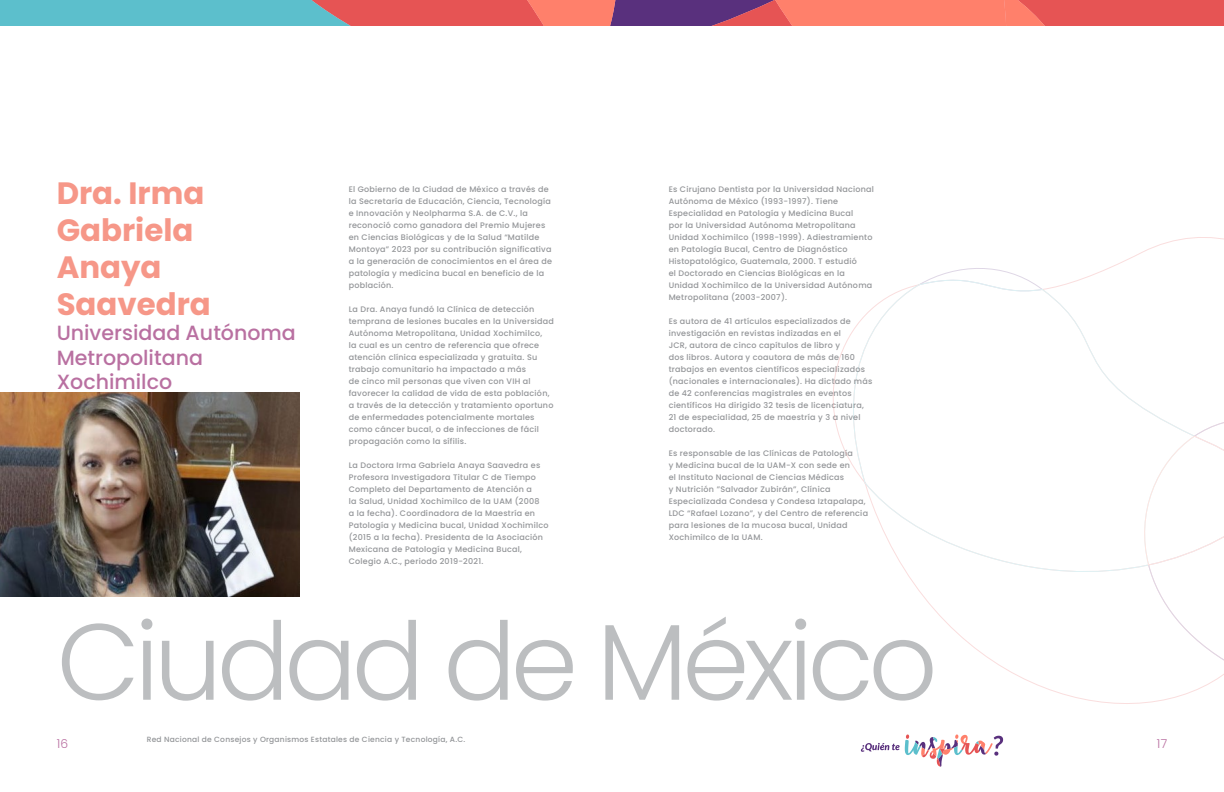
<style>
.page{position:relative;width:1224px;height:792px;background:#fff}
.page>*{position:absolute;margin:0;border:0;box-sizing:border-box;transform-origin:0 0}
.t1{font:300 107.9px "Poppins";letter-spacing:-.05em;color:#bcbec0}
.t2{font:700 30.8px/37px "Poppins";color:#f69788}
.t3{font:500 20.6px/24.7px "Poppins";color:#b970a1}
.t4{font:300 12.2px "Poppins";color:#b970a1}
.t5{font:500 8px/12px "Poppins";letter-spacing:.03em;color:#939598}
.t6{font:500 7.5px "Poppins";letter-spacing:.03em;color:#939598}
</style>
<div class="page">
<svg style="left:861px;top:734px;width:142px;height:33px"></svg>
<img style="left:0;top:392px;width:300px;height:204px">
<svg style="left:834px;top:270px;width:390px;height:434px"></svg>
<svg style="left:1135px;top:415px;width:89px;height:252px"></svg>
<svg style="left:0;top:0;width:1224px;height:26px;background:#b8787e"></svg>
<h2 class="t2" style="left:57px;top:175px;width:156px">Dra. Irma<br>Gabriela<br>Anaya<br>Saavedra</h2>
<h3 class="t3" style="left:57px;top:320px;width:241px">Universidad Autónoma<br>Metropolitana<br>Xochimilco</h3>
<p class="t5" style="left:349px;top:183px;width:205px">El Gobierno de la Ciudad de México a través de la Secretaría de Educación, Ciencia, Tecnología e Innovación y Neolpharma S.A. de C.V., la reconoció como ganadora del Premio Mujeres en Ciencias Biológicas y de la Salud “Matilde Montoya” 2023 por su contribución significativa a la generación de conocimientos en el área de patología y medicina bucal en beneficio de la población.</p>
<p class="t5" style="left:349px;top:303px;width:207px">La Dra. Anaya fundó la Clínica de detección temprana de lesiones bucales en la Universidad Autónoma Metropolitana, Unidad Xochimilco,<br>la cual es un centro de referencia que ofrece atención clínica especializada y gratuita. Su trabajo comunitario ha impactado a más<br>de cinco mil personas que viven con VIH al favorecer la calidad de vida de esta población, a través de la detección y tratamiento oportuno de enfermedades potencialmente mortales como cáncer bucal, o de infecciones de fácil propagación como la sífilis.</p>
<p class="t5" style="left:349px;top:459px;width:201px">La Doctora Irma Gabriela Anaya Saavedra es Profesora Investigadora Titular C de Tiempo Completo del Departamento de Atención a<br>la Salud, Unidad Xochimilco de la UAM (2008<br>a la fecha). Coordinadora de la Maestría en Patología y Medicina bucal, Unidad Xochimilco (2015 a la fecha). Presidenta de la Asociación Mexicana de Patología y Medicina Bucal, Colegio A.C., periodo 2019-2021.</p>
<p class="t5" style="left:669px;top:183px;width:207px">Es Cirujano Dentista por la Universidad Nacional Autónoma de México (1993-1997). Tiene Especialidad en Patología y Medicina Bucal<br>por la Universidad Autónoma Metropolitana Unidad Xochimilco (1998-1999). Adiestramiento en Patología Bucal, Centro de Diagnóstico Histopatológico, Guatemala, 2000. T estudió<br>el Doctorado en Ciencias Biológicas en la Unidad Xochimilco de la Universidad Autónoma Metropolitana (2003-2007).</p>
<p class="t5" style="left:669px;top:315px;width:205px">Es autora de 41 artículos especializados de investigación en revistas indizadas en el<br>JCR, autora de cinco capítulos de libro y<br>dos libros. Autora y coautora de más de 160 trabajos en eventos científicos especializados (nacionales e internacionales). Ha dictado más de 42 conferencias magistrales en eventos científicos Ha dirigido 32 tesis de licenciatura, 21 de especialidad, 25 de maestría y 3 a nivel doctorado.</p>
<p class="t5" style="left:669px;top:447px;width:201px">Es responsable de las Clínicas de Patología<br>y Medicina bucal de la UAM-X con sede en<br>el Instituto Nacional de Ciencias Médicas<br>y Nutrición ”Salvador Zubirán”, Clínica Especializada Condesa y Condesa Iztapalapa, LDC “Rafael Lozano”, y del Centro de referencia para lesiones de la mucosa bucal, Unidad Xochimilco de la UAM.</p>
<h1 class="t1" style="left:57px;top:599px;width:882px">Ciudad de México</h1>
<p class="t6" style="left:147px;top:735px;width:320px">Red Nacional de Consejos y Organismos Estatales de Ciencia y Tecnología, A.C.</p>
<h3 class="t4" style="left:57px;top:737px;width:13px">16</h3>
<h3 class="t4" style="left:1157px;top:737px;width:12px">17</h3>
</div>
